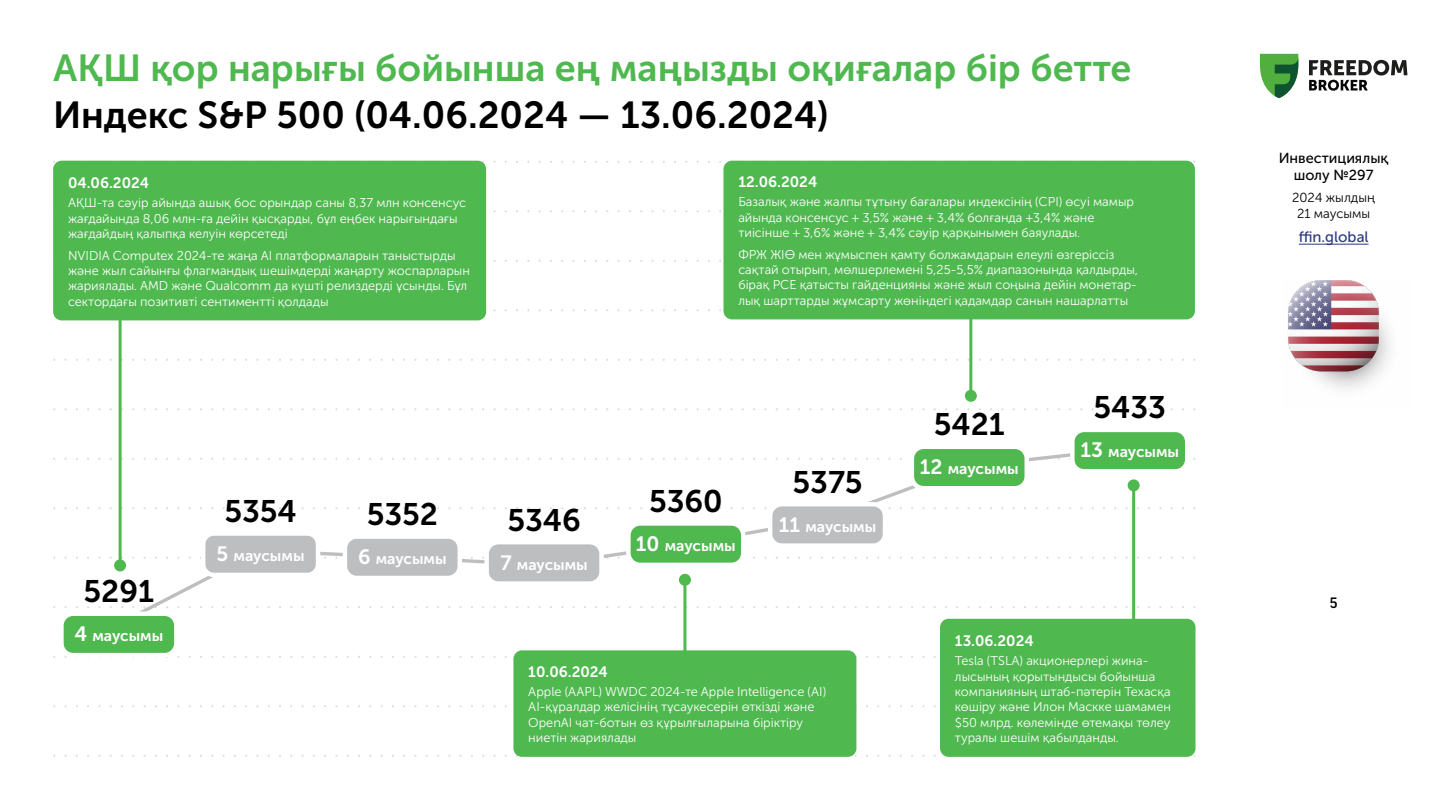
<style>
.page{position:relative;width:1440px;height:810px;background:#fff}
.page>*{position:absolute;margin:0;border:0;box-sizing:border-box;transform-origin:0 0}
.t1{font:37.5px "Museo Sans Cyrl 700";color:#4fb84f}
.t2{font:37.5px "Museo Sans Cyrl 700";color:#000}
.t3{font:31.05px "Museo Sans Cyrl 700";color:#000}
.t4{font:15.52px "Museo Sans Cyrl 700";color:#fff}
.t5{font:15px "Museo Sans Cyrl 700";color:#fff}
.t6{font:15px "Museo Sans Cyrl 500";color:#293882}
.t7{font:14.48px/17.4px "Museo Sans Cyrl 500";color:#000;text-align:center}
.t8{font:500 14.48px "Good Pro";color:#000}
.t9{font:13.05px/15.7px "Museo Sans Cyrl 300";color:#000;text-align:center}
.t10{font:12.75px/15.3px "Museo Sans Cyrl 300";color:#fff}
.s1{font-size:20.7px}
</style>
<div class="page">
<hr style="left:1299px;top:244px;width:70px;height:1px;background:#293882">
<svg style="left:1260px;top:54px;width:38px;height:44px"></svg>
<svg style="left:1309px;top:60px;width:98px;height:31px"></svg>
<img style="left:1288px;top:281px;width:102px;height:108px">
<svg style="left:66px;top:755px;width:1129px;height:2px"></svg>
<svg style="left:66px;top:705px;width:870px;height:2px"></svg>
<svg style="left:66px;top:656px;width:870px;height:2px"></svg>
<svg style="left:66px;top:606px;width:1129px;height:2px"></svg>
<svg style="left:66px;top:557px;width:1129px;height:2px"></svg>
<svg style="left:66px;top:507px;width:1129px;height:2px"></svg>
<svg style="left:66px;top:458px;width:1129px;height:2px"></svg>
<svg style="left:66px;top:408px;width:1129px;height:2px"></svg>
<svg style="left:66px;top:359px;width:1129px;height:2px"></svg>
<svg style="left:486px;top:309px;width:235px;height:2px"></svg>
<svg style="left:486px;top:260px;width:235px;height:2px"></svg>
<svg style="left:486px;top:210px;width:235px;height:2px"></svg>
<svg style="left:480px;top:161px;width:715px;height:2px"></svg>
<svg style="left:114px;top:444px;width:1018px;height:185px"></svg>
<div style="left:628px;top:523px;width:115px;height:42px;background:#4fb84f;border-radius:12px"></div>
<div style="left:626px;top:521px;width:119px;height:46px;border:4px solid #fff;border-radius:12px"></div>
<div style="left:770px;top:504px;width:115px;height:42px;background:#bcbec0;border-radius:12px"></div>
<div style="left:768px;top:502px;width:119px;height:46px;border:4px solid #fff;border-radius:12px"></div>
<div style="left:912px;top:447px;width:115px;height:41px;background:#4fb84f;border-radius:12px"></div>
<div style="left:910px;top:445px;width:119px;height:45px;border:4px solid #fff;border-radius:12px"></div>
<div style="left:1072px;top:430px;width:115px;height:41px;background:#4fb84f;border-radius:12px"></div>
<div style="left:1070px;top:428px;width:119px;height:46px;border:4px solid #fff;border-radius:12px"></div>
<div style="left:345px;top:537px;width:115px;height:41px;background:#bcbec0;border-radius:12px"></div>
<div style="left:343px;top:534px;width:119px;height:46px;border:4px solid #fff;border-radius:12px"></div>
<div style="left:61px;top:614px;width:115px;height:41px;background:#4fb84f;border-radius:12px"></div>
<div style="left:59px;top:612px;width:120px;height:45px;border:4px solid #fff;border-radius:12px"></div>
<div style="left:487px;top:542px;width:115px;height:42px;background:#bcbec0;border-radius:12px"></div>
<div style="left:484px;top:540px;width:120px;height:46px;border:4px solid #fff;border-radius:12px"></div>
<div style="left:203px;top:534px;width:115px;height:41px;background:#bcbec0;border-radius:11px"></div>
<div style="left:201px;top:531px;width:119px;height:46px;border:4px solid #fff;border-radius:11px"></div>
<hr style="left:119px;top:282px;width:3px;height:283px;background:#4fb84f">
<div style="left:114px;top:559px;width:12px;height:12px;background:#4fb84f;border-radius:50%"></div>
<hr style="left:969px;top:207px;width:3px;height:189px;background:#4fb84f">
<div style="left:965px;top:390px;width:12px;height:12px;background:#4fb84f;border-radius:50%"></div>
<hr style="left:683px;top:580px;width:3px;height:86px;background:#4fb84f">
<div style="left:679px;top:574px;width:12px;height:12px;background:#4fb84f;border-radius:50%"></div>
<hr style="left:1132px;top:485px;width:3px;height:161px;background:#4fb84f">
<div style="left:1128px;top:479px;width:12px;height:12px;background:#4fb84f;border-radius:50%"></div>
<div style="left:53px;top:161px;width:433px;height:159px;background:#4fb84f;border-radius:9px"></div>
<div style="left:940px;top:619px;width:256px;height:138px;background:#4fb84f;border-radius:9px"></div>
<div style="left:723px;top:161px;width:472px;height:158px;background:#4fb84f;border-radius:9px"></div>
<div style="left:513px;top:650px;width:343px;height:107px;background:#4fb84f;border-radius:9px"></div>
<h1 class="t1" style="left:53px;top:47px;width:1080px">АҚШ қор нарығы бойынша ең маңызды оқиғалар бір бетте</h1>
<h1 class="t2" style="left:53px;top:95px;width:777px">Индекс S&amp;P 500 (04.06.2024 — 13.06.2024)</h1>
<p class="t5" style="left:68px;top:174px;width:83px">04.06.2024</p>
<p class="t10" style="left:68px;top:195px;width:400px">АҚШ-та сәуір айында ашық бос орындар саны 8,37 млн консенсус жағдайында 8,06 млн-ға дейін қысқарды, бұл еңбек нарығындағы жағдайдың қалыпқа келуін көрсетеді</p>
<p class="t10" style="left:68px;top:248px;width:404px">NVIDIA Computex 2024-те жаңа AI платформаларын таныстырды және жыл сайынғы флагмандық шешімдерді жаңарту жоспарларын жариялады. AMD және Qualcomm да күшті релиздерді ұсынды. Бұл сектордағы позитивті сентиментті қолдады</p>
<p class="t5" style="left:738px;top:173px;width:80px">12.06.2024</p>
<p class="t10" style="left:738px;top:194px;width:397px">Базалық және жалпы тұтыну бағалары индексінің (CPI) өсуі мамыр айында консенсус + 3,5% және + 3,4% болғанда +3,4% және тиісінше + 3,6% және + 3,4% сәуір қарқынымен баяулады.</p>
<p class="t10" style="left:738px;top:247px;width:401px">ФРЖ ЖІӨ мен жұмыспен қамту болжамдарын елеулі өзгеріссіз сақтай отырып, мөлшерлемені 5,25-5,5% диапазонында қалдырды, бірақ PCE қатысты гайденцияны және жыл соңына дейін монетар&shy;лық шарттарды жұмсарту жөніндегі қадамдар санын нашарлатты</p>
<h2 class="t3" style="left:84px;top:574px;width:72px">5291</h2>
<p class="t4" style="left:74px;top:627px;width:90px"><span class="s1">4</span> маусымы</p>
<h2 class="t3" style="left:224px;top:494px;width:74px">5354</h2>
<p class="t4" style="left:217px;top:547px;width:89px"><span class="s1">5</span> маусымы</p>
<h2 class="t3" style="left:367px;top:497px;width:73px">5352</h2>
<p class="t4" style="left:358px;top:550px;width:90px"><span class="s1">6</span> маусымы</p>
<h2 class="t3" style="left:507px;top:503px;width:75px">5346</h2>
<p class="t4" style="left:500px;top:556px;width:89px"><span class="s1">7</span> маусымы</p>
<h2 class="t3" style="left:649px;top:484px;width:75px">5360</h2>
<p class="t4" style="left:636px;top:537px;width:101px"><span class="s1">10</span> маусымы</p>
<h2 class="t3" style="left:793px;top:465px;width:72px">5375</h2>
<p class="t4" style="left:779px;top:518px;width:99px"><span class="s1">11</span> маусымы</p>
<p class="t5" style="left:528px;top:663px;width:81px">10.06.2024</p>
<p class="t10" style="left:528px;top:684px;width:299px">Apple (AAPL) WWDC 2024-те Apple Intelligence (AI)<br>AI-құралдар желісінің тұсаукесерін өткізді және OpenAI чат-ботын өз құрылғыларына біріктіру ниетін жариялады</p>
<h2 class="t3" style="left:934px;top:407px;width:73px">5421</h2>
<p class="t4" style="left:920px;top:460px;width:100px"><span class="s1">12</span> маусымы</p>
<h2 class="t3" style="left:1094px;top:390px;width:74px">5433</h2>
<p class="t4" style="left:1080px;top:443px;width:100px"><span class="s1">13</span> маусымы</p>
<p class="t5" style="left:955px;top:632px;width:80px">13.06.2024</p>
<p class="t10" style="left:955px;top:654px;width:218px">Tesla (TSLA) акционерлері жина&shy;лысының қорытындысы бойынша компанияның штаб-пәтерін Техасқа көшіру және Илон Маскке шамамен $50 млрд. көлемінде өтемақы төлеу туралы шешім қабылданды.</p>
<p class="t7" style="left:1279px;top:149px;width:111px">Инвестициялық шолу №297</p>
<p class="t9" style="left:1292px;top:190px;width:84px">2024 жылдың<br>21 маусымы</p>
<p class="t6" style="left:1299px;top:229px;width:71px">ffin.global</p>
<p class="t8" style="left:1330px;top:595px;width:9px">5</p>
</div>
